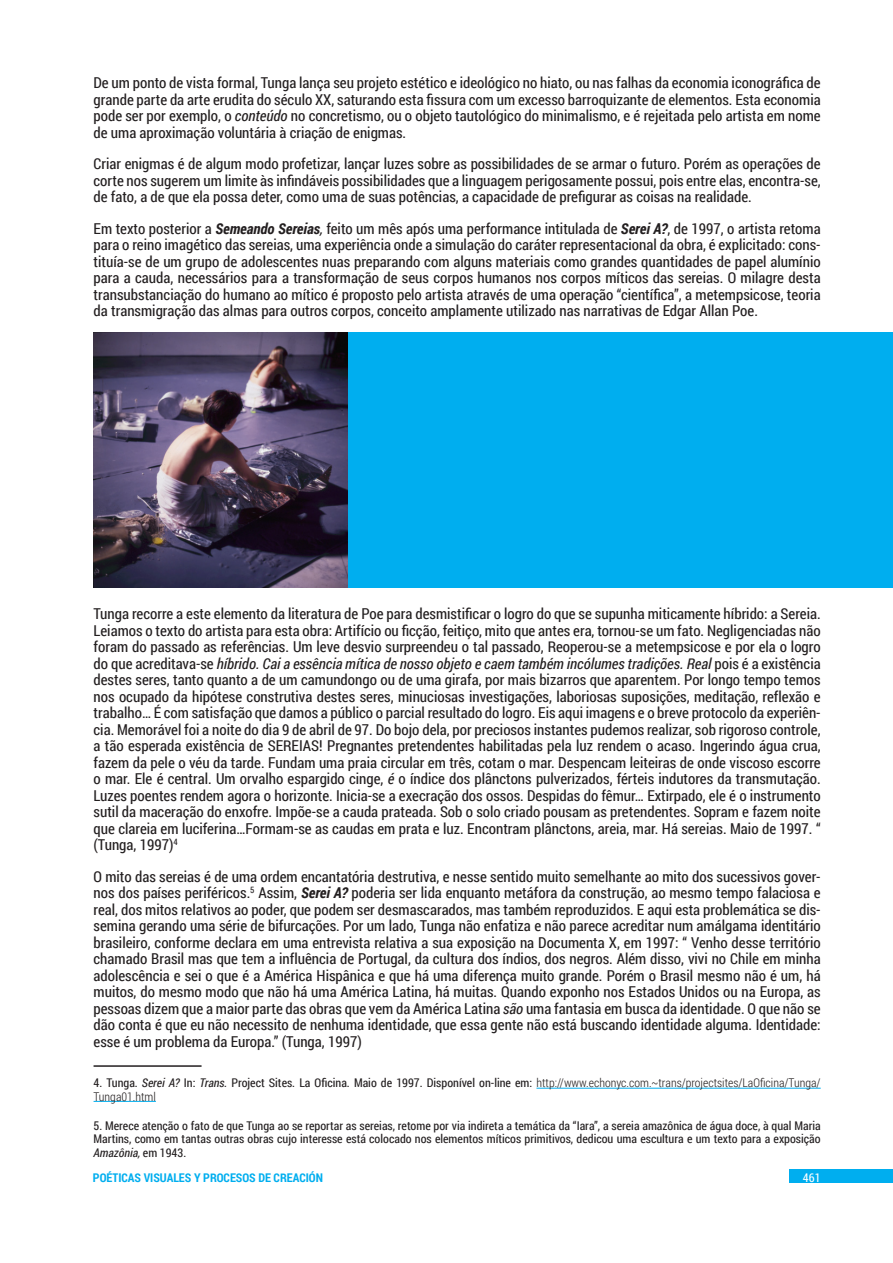
<style>
.page{position:relative;width:893px;height:1263px;background:#fff}
.page>*{position:absolute;margin:0;border:0;box-sizing:border-box;transform-origin:0 0}
.Normal_CV{font:15px/16.5px "Roboto Condensed";color:#231f20;text-align:justify}
.Nota_pie_CV{font:12px/13.2px "Roboto Condensed";color:#231f20;text-align:justify}
.Nota_pie_CV-2{font:300 12px/13.2px "Roboto Condensed";color:#231f20}
.t1{font:700 12px "Roboto Condensed";color:#00aeef}
.t2{font:12px "Roboto Condensed";color:#fff}
.s1{font-style:italic}
.s2{font-weight:700;font-style:italic}
.s3{font-weight:400}
.s4{font-weight:400;font-style:italic}
</style>
<div class="page">
<div style="left:789px;top:1169px;width:104px;height:14px;background:#00aeef"></div>
<div style="left:94px;top:333px;width:799px;height:255px;background:#00aeef"></div>
<img style="left:94px;top:333px;width:253px;height:255px">
<hr style="left:94px;top:1065px;width:108px;height:2px;background:#231f20">
<hr style="left:536px;top:1088px;width:285px;height:1px;background:#00aeef">
<hr style="left:94px;top:1101px;width:62px;height:1px;background:#00aeef">
<p class="Normal_CV" style="left:94px;top:74px;width:729px">De um ponto de vista formal, Tunga lança seu projeto estético e ideológico no hiato, ou nas falhas da economia iconográfica de grande parte da arte erudita do século XX, saturando esta fissura com um excesso barroquizante de elementos. Esta economia pode ser por exemplo, o <span class="s1">conteúdo</span> no concretismo, ou o objeto tautológico do minimalismo, e é rejeitada pelo artista em nome de uma aproximação voluntária à criação de enigmas.</p>
<p class="Normal_CV" style="left:94px;top:155px;width:729px">Criar enigmas é de algum modo profetizar, lançar luzes sobre as possibilidades de se armar o futuro. Porém as operações de corte nos sugerem um limite às infindáveis possibilidades que a linguagem perigosamente possui, pois entre elas, encontra-se, de fato, a de que ela possa deter, como uma de suas potências, a capacidade de prefigurar as coisas na realidade.</p>
<p class="Normal_CV" style="left:94px;top:219px;width:729px">Em texto posterior a <span class="s2">Semeando Sereias</span><span class="s1">,</span> feito um mês após uma performance intitulada de <span class="s2">Serei A?</span>, de 1997, o artista retoma para o reino imagético das sereias, uma experiência onde a simulação do caráter representacional da obra, é explicitado: cons&shy;tituía-se de um grupo de adolescentes nuas preparando com alguns materiais como grandes quantidades de papel alumínio para a cauda, necessários para a transformação de seus corpos humanos nos corpos míticos das sereias. O milagre desta transubstanciação do humano ao mítico é proposto pelo artista através de uma operação “científica”, a metempsicose, teoria da transmigração das almas para outros corpos, conceito amplamente utilizado nas narrativas de Edgar Allan Poe.</p>
<p class="Normal_CV" style="left:94px;top:605px;width:729px">Tunga recorre a este elemento da literatura de Poe para desmistificar o logro do que se supunha miticamente híbrido: a Sereia.<br>Leiamos o texto do artista para esta obra: Artifício ou ficção, feitiço, mito que antes era, tornou-se um fato. Negligenciadas não foram do passado as referências. Um leve desvio surpreendeu o tal passado, Reoperou-se a metempsicose e por ela o logro do que acreditava-se <span class="s1">híbrido. Cai a essência mítica de nosso objeto e caem também incólumes tradições. Real</span> pois é a existência destes seres, tanto quanto a de um camundongo ou de uma girafa, por mais bizarros que aparentem. Por longo tempo temos nos ocupado da hipótese construtiva destes seres, minuciosas investigações, laboriosas suposições, meditação, reflexão e trabalho… É com satisfação que damos a público o parcial resultado do logro. Eis aqui imagens e o breve protocolo da experiên&shy;cia. Memorável foi a noite do dia 9 de abril de 97. Do bojo dela, por preciosos instantes pudemos realizar, sob rigoroso controle, a tão esperada existência de SEREIAS! Pregnantes pretendentes habilitadas pela luz rendem o acaso. Ingerindo água crua, fazem da pele o véu da tarde. Fundam uma praia circular em três, cotam o mar. Despencam leiteiras de onde viscoso escorre o mar. Ele é central. Um orvalho espargido cinge, <span class="s1">é</span> o índice dos plânctons pulverizados, férteis indutores da transmutação.<br>Luzes poentes rendem agora o horizonte. Inicia-se a execração dos ossos. Despidas do fêmur… Extirpado, ele é o instrumento sutil da maceração do enxofre. Impõe-se a cauda prateada. Sob o solo criado pousam as pretendentes. Sopram e fazem noite que clareia em luciferina…Formam-se as caudas em prata e luz. Encontram plânctons, areia, mar. Há sereias. Maio de 1997. “ (Tunga, 1997)<sup>4</sup></p>
<p class="Normal_CV" style="left:94px;top:868px;width:729px">O mito das sereias é de uma ordem encantatória destrutiva, e nesse sentido muito semelhante ao mito dos sucessivos gover&shy;nos dos países periféricos.<sup>5</sup> Assim, <span class="s2">Serei A?</span> poderia ser lida enquanto metáfora da construção, ao mesmo tempo falaciosa e real, dos mitos relativos ao poder, que podem ser desmascarados, mas também reproduzidos. E aqui esta problemática se dis&shy;semina gerando uma série de bifurcações. Por um lado, Tunga não enfatiza e não parece acreditar num amálgama identitário brasileiro, conforme declara em uma entrevista relativa a sua exposição na Documenta X, em 1997: “ Venho desse território chamado Brasil mas que tem a influência de Portugal, da cultura dos índios, dos negros. Além disso, vivi no Chile em minha adolescência e sei o que é a América Hispânica e que há uma diferença muito grande. Porém o Brasil mesmo não é um, há muitos, do mesmo modo que não há uma América Latina, há muitas. Quando exponho nos Estados Unidos ou na Europa, as pessoas dizem que a maior parte das obras que vem da América Latina <span class="s1">são</span> uma fantasia em busca da identidade. O que não se dão conta é que eu não necessito de nenhuma identidade, que essa gente não está buscando identidade alguma. Identidade: esse é um problema da Europa.” (Tunga, 1997)</p>
<p class="Nota_pie_CV-2" style="left:94px;top:1076px;width:729px"><span class="s3">4. Tunga.</span> <span class="s4">Serei A?</span> <span class="s3">In:</span> <span class="s4">Trans.</span> <span class="s3">Project Sites. La Oficina. Maio de 1997. Disponível on-line em:</span> http://www.echonyc.com.~trans/projectsites/LaOficina/Tunga/<br>Tunga01.html</p>
<p class="Nota_pie_CV" style="left:94px;top:1119px;width:729px">5. Merece atenção o fato de que Tunga ao se reportar as sereias, retome por via indireta a temática da “Iara”, a sereia amazônica de água doce, à qual Maria Martins, como em tantas outras obras cujo interesse está colocado nos elementos míticos primitivos, dedicou uma escultura e um texto para a exposição <span class="s1">Amazônia,</span> em 1943.</p>
<p class="t1" style="left:93px;top:1169px;width:231px">POÉTICAS VISUALES Y PROCESOS DE CREACIÓN</p>
<p class="t2" style="left:803px;top:1169px;width:19px">461</p>
</div>
